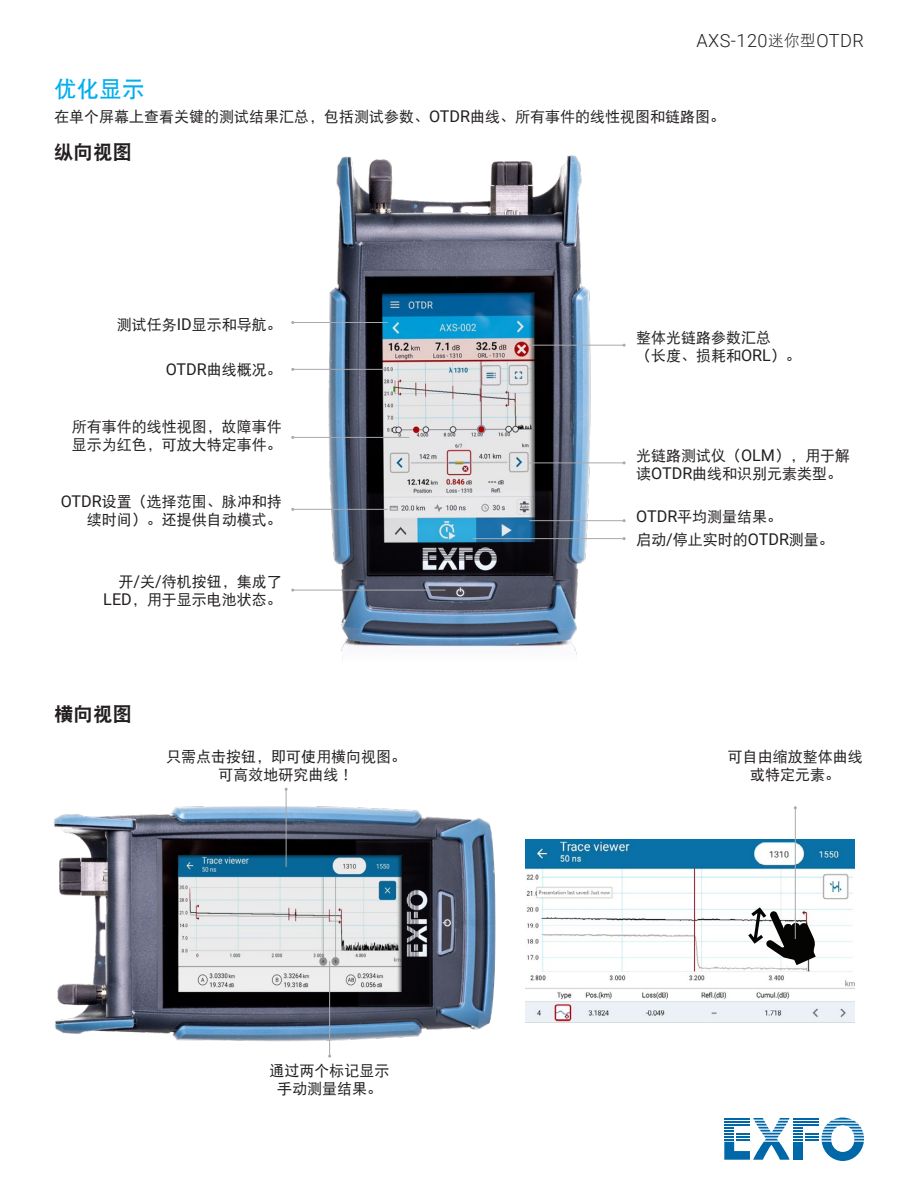
<style>
.page{position:relative;width:918px;height:1188px;background:#fff}
.page>*{position:absolute;margin:0;border:0;box-sizing:border-box;transform-origin:0 0}
.t1{font:22.5px "DF Hei W7";color:#00aeef}
.t2{font:19.5px "DF Hei W9";color:#231f20}
.t3{font:300 18.15px "Roboto";letter-spacing:.025em;color:#231f20}
.t4{font:15px/18px "DF Hei W5";color:#231f20}
.s1{font-family:"DF Hei W3";font-weight:400;font-size:15.75px}
.s2{font-family:"Roboto";font-size:16.2px}
</style>
<div class="page">
<svg style="left:724px;top:1118px;width:140px;height:43px"></svg>
<hr style="left:724px;top:1124px;width:26px;height:2px;background:#0068a9">
<img style="left:315px;top:155px;width:288px;height:503px">
<hr style="left:293px;top:322px;width:95px;height:1px;background:#a8a9ad">
<hr style="left:529px;top:345px;width:95px;height:1px;background:#a8a9ad">
<hr style="left:529px;top:463px;width:95px;height:1px;background:#a8a9ad">
<hr style="left:529px;top:520px;width:95px;height:1px;background:#a8a9ad">
<hr style="left:472px;top:538px;width:152px;height:1px;background:#a8a9ad">
<hr style="left:293px;top:369px;width:95px;height:1px;background:#a8a9ad">
<hr style="left:293px;top:509px;width:95px;height:1px;background:#a8a9ad">
<hr style="left:293px;top:437px;width:116px;height:1px;background:#a8a9ad">
<hr style="left:293px;top:590px;width:153px;height:1px;background:#a8a9ad">
<img style="left:53px;top:787px;width:443px;height:268px">
<hr style="left:329px;top:961px;width:1px;height:95px;background:#a8a9ad">
<img style="left:526px;top:840px;width:329px;height:183px">
<svg style="left:748px;top:907px;width:68px;height:58px"></svg>
<hr style="left:795px;top:808px;width:1px;height:131px;background:#a8a9ad">
<hr style="left:286px;top:789px;width:1px;height:78px;background:#a8a9ad">
<p class="t3" style="left:696px;top:28px;width:169px">AXS-120<span class="s1">迷你型</span>OTDR</p>
<h1 class="t1" style="left:54px;top:78px;width:92px">优化显示</h1>
<p class="t4" style="left:54px;top:108px;width:673px">在单个屏幕上查看关键的测试结果汇总，包括测试参数、<span class="s2">OTDR</span>曲线、所有事件的线性视图和链路图。</p>
<h2 class="t2" style="left:54px;top:143px;width:79px">纵向视图</h2>
<p class="t4" style="left:117px;top:315px;width:167px">测试任务<span class="s2">ID</span>显示和导航。</p>
<p class="t4" style="left:166px;top:361px;width:118px"><span class="s2">OTDR</span>曲线概况。</p>
<p class="t4" style="left:72px;top:417px;width:211px">所有事件的线性视图，故障事件显示为红色，可放大特定事件。</p>
<p class="t4" style="left:61px;top:492px;width:223px;text-align:right"><span class="s2">OTDR</span>设置（选择范围、脉冲和持续时间）。还提供自动模式。</p>
<p class="t4" style="left:103px;top:572px;width:180px;text-align:right">开<span class="s2">/</span>关<span class="s2">/</span>待机按钮，集成了<br><span class="s2">LED</span>，用于显示电池状态。</p>
<h2 class="t2" style="left:54px;top:704px;width:79px">横向视图</h2>
<p class="t4" style="left:166px;top:748px;width:241px;text-align:center">只需点击按钮，即可使用横向视图。可高效地研究曲线！</p>
<p class="t4" style="left:270px;top:1062px;width:121px;text-align:center">通过两个标记显示手动测量结果。</p>
<p class="t4" style="left:636px;top:329px;width:166px">整体光链路参数汇总<br>（长度、损耗和<span class="s2">ORL</span>）。</p>
<p class="t4" style="left:636px;top:447px;width:216px">光链路测试仪（<span class="s2">OLM</span>），用于解读<span class="s2">OTDR</span>曲线和识别元素类型。</p>
<p class="t4" style="left:636px;top:505px;width:199px;line-height:23.2px"><span class="s2">OTDR</span>平均测量结果。<br>启动<span class="s2">/</span>停止实时的<span class="s2">OTDR</span>测量。</p>
<p class="t4" style="left:728px;top:748px;width:136px;text-align:center">可自由缩放整体曲线或特定元素。</p>
</div>
